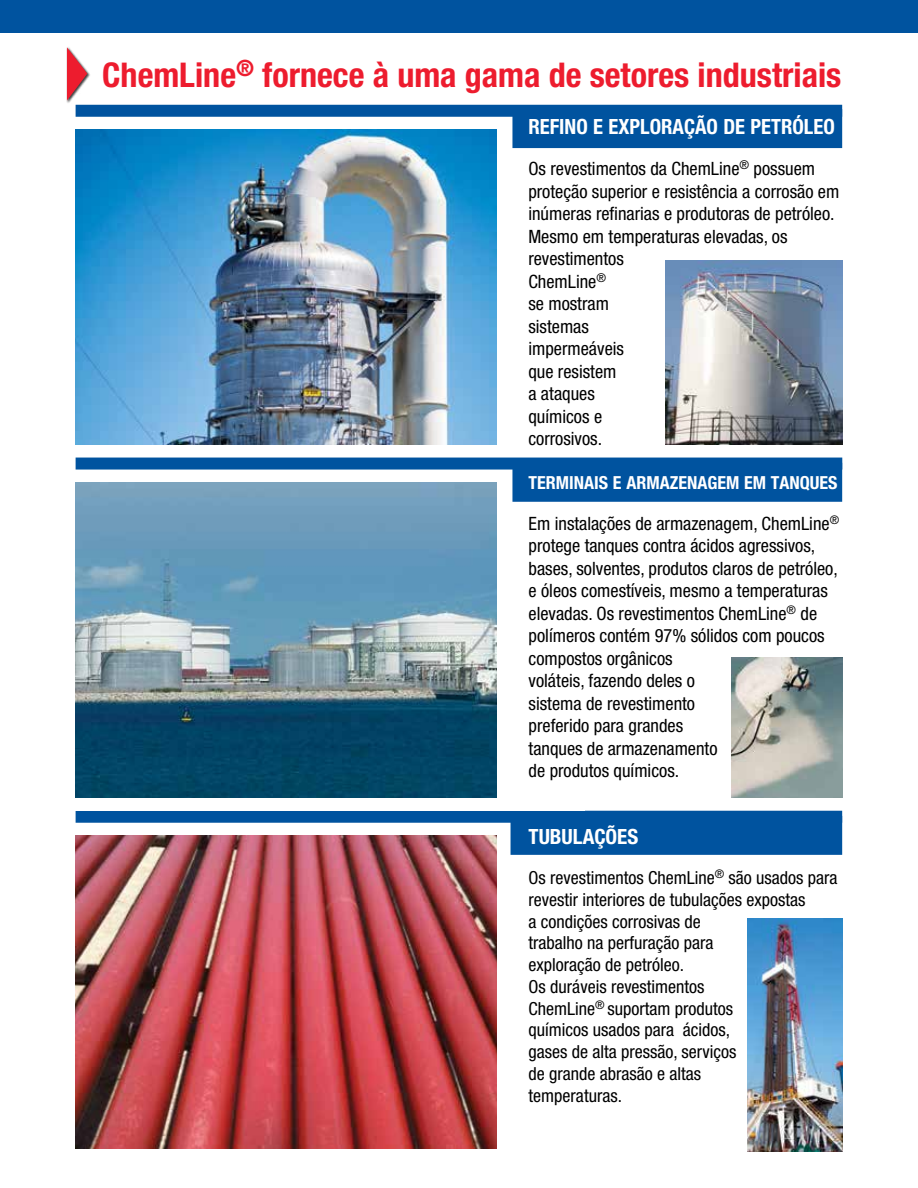
<style>
.page{position:relative;width:918px;height:1188px;background:#fff}
.page>*{position:absolute;margin:0;border:0;box-sizing:border-box;transform-origin:0 0}
.t1{font:700 condensed 34.05px "Helvetica Neue LT Std";color:#ed1c2e}
.t2{font:700 condensed 21px "Helvetica Neue LT Std";color:#fff}
.t3{font:condensed 18.3px/22.5px "Helvetica Neue LT Std";color:#000}
.t4{font:condensed 18px/21.8px "Helvetica Neue LT Std";color:#000}
.t5{font:700 condensed 18px "Helvetica Neue LT Std";color:#fff}
</style>
<div class="page">
<div style="left:0;top:0;width:918px;height:33px;background:#00539f"></div>
<img style="left:76px;top:836px;width:421px;height:312px">
<img style="left:76px;top:482px;width:421px;height:316px">
<img style="left:76px;top:130px;width:421px;height:315px">
<div style="left:512px;top:109px;width:330px;height:39px;background:#00539f"></div>
<div style="left:512px;top:463px;width:330px;height:39px;background:#00539f"></div>
<div style="left:511px;top:816px;width:331px;height:39px;background:#00539f"></div>
<div style="left:76px;top:458px;width:766px;height:12px;background:#00539f"></div>
<div style="left:76px;top:105px;width:766px;height:12px;background:#00539f"></div>
<div style="left:76px;top:811px;width:766px;height:12px;background:#00539f"></div>
<img style="left:747px;top:918px;width:95px;height:233px">
<img style="left:665px;top:261px;width:177px;height:184px">
<img style="left:731px;top:658px;width:111px;height:139px">
<div style="left:66px;top:47px;width:25px;height:57px;background:#000;opacity:.75"></div>
<svg style="left:67px;top:47px;width:20px;height:54px"></svg>
<h1 class="t1" style="left:102px;top:55px;width:741px">CHEMLINE<sup>®</sup> FORNECE À UMA GAMA DE SETORES INDUSTRIAIS</h1>
<p class="t2" style="left:528px;top:114px;width:308px">REFINO E EXPLORAÇÃO DE PETRÓLEO</p>
<p class="t3" style="left:528px;top:157px;width:313px">Os revestimentos da ChemLine<sup>®</sup> possuem proteção superior e resistência a corrosão em inúmeras refinarias e produtoras de petróleo.<br>Mesmo em temperaturas elevadas, os revestimentos<br>ChemLine<sup>®<br></sup>se mostram<br>sistemas<br>impermeáveis<br>que resistem<br>a ataques<br>químicos e<br>corrosivos.</p>
<p class="t5" style="left:529px;top:471px;width:310px">TERMINAIS E ARMAZENAGEM EM TANQUES</p>
<p class="t3" style="left:529px;top:512px;width:312px">Em instalações de armazenagem, ChemLine<sup>® </sup>protege tanques contra ácidos agressivos, bases, solventes, produtos claros de petróleo, e óleos comestíveis, mesmo a temperaturas elevadas. Os revestimentos ChemLine<sup>®</sup> de polímeros contém 97% sólidos com poucos compostos orgânicos<br>voláteis, fazendo deles o<br>sistema de revestimento<br>preferido para grandes<br>tanques de armazenamento<br>de produtos químicos.</p>
<p class="t2" style="left:529px;top:824px;width:111px">TUBULAÇÕES</p>
<p class="t4" style="left:529px;top:867px;width:310px">Os revestimentos ChemLine<sup>®</sup> são usados para revestir interiores de tubulações expostas<br>a condições corrosivas de<br>trabalho na perfuração para<br>exploração de petróleo.<br>Os duráveis revestimentos<br>ChemLine<sup>®</sup> suportam produtos<br>químicos usados para ácidos,<br>gases de alta pressão, serviços<br>de grande abrasão e altas<br>temperaturas.</p>
</div>
